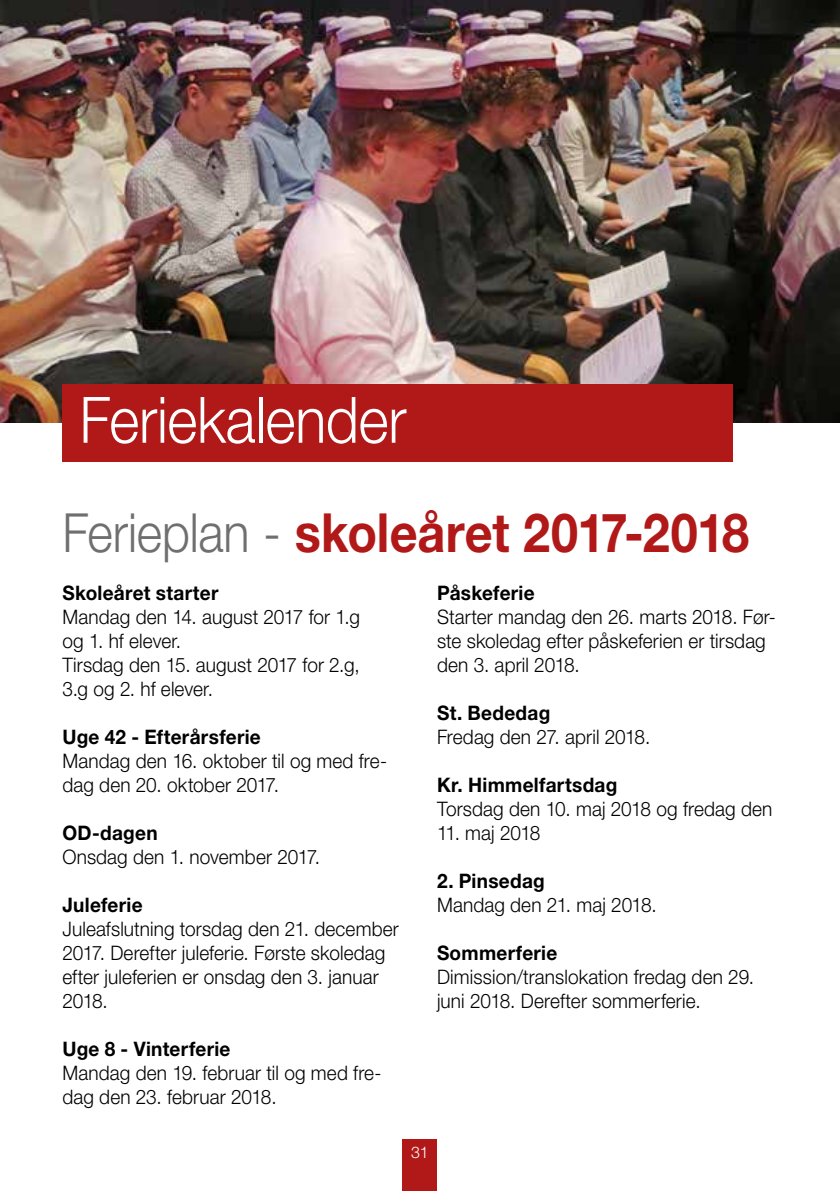
<style>
.page{position:relative;width:840px;height:1191px;background:#fff}
.page>*{position:absolute;margin:0;border:0;box-sizing:border-box;transform-origin:0 0}
.t1{font:300 64px "Helvetica Neue LT Std";letter-spacing:-.005em;color:#fff;scale:.9 1}
.t2{font:700 54px "Helvetica Neue LT Std";color:#b11918;scale:.9 1}
.t3{font:300 20px/24px "Helvetica Neue LT Std";letter-spacing:.005em;color:#000;scale:.95 1}
.t4{font:700 20px "Helvetica Neue LT Std";letter-spacing:.015em;color:#000;scale:.95 1}
.t5{font:300 20px "Helvetica Neue LT Std";letter-spacing:-.02em;color:#000;scale:.95 1}
.t6{font:300 16px "Helvetica Neue LT Std";color:#fff}
.s1{font-weight:300;color:#706f6f}
</style>
<div class="page">
<img style="left:0;top:0;width:839px;height:423px">
<div style="left:62px;top:384px;width:670px;height:77px;background:#b11918"></div>
<div style="left:403px;top:1140px;width:34px;height:51px;background:#b11918"></div>
<h1 class="t1" style="left:79px;top:381px;width:364px">Feriekalender</h1>
<h2 class="t2" style="left:62px;top:499px;width:764px"><span class="s1">Ferieplan -</span> skoleåret 2017-2018</h2>
<p class="t4" style="left:437px;top:581px;width:104px">Påskeferie</p>
<p class="t3" style="left:437px;top:604px;width:358px">Starter mandag den 26. marts 2018. Før&shy;ste skoledag efter påskeferien er tirsdag den 3. april 2018.</p>
<p class="t4" style="left:437px;top:701px;width:121px">St. Bededag</p>
<p class="t3" style="left:437px;top:724px;width:226px">Fredag den 27. april 2018.</p>
<p class="t4" style="left:437px;top:773px;width:191px">Kr. Himmelfartsdag</p>
<p class="t3" style="left:437px;top:796px;width:354px">Torsdag den 10. maj 2018 og fredag den</p>
<p class="t5" style="left:437px;top:821px;width:110px">11. maj 2018</p>
<p class="t4" style="left:437px;top:869px;width:115px">2. Pinsedag</p>
<p class="t3" style="left:437px;top:892px;width:233px">Mandag den 21. maj 2018.</p>
<p class="t4" style="left:437px;top:941px;width:128px">Sommerferie</p>
<p class="t3" style="left:437px;top:964px;width:335px">Dimission/translokation fredag den 29. juni 2018. Derefter sommerferie.</p>
<p class="t4" style="left:62px;top:581px;width:166px">Skoleåret starter</p>
<p class="t3" style="left:62px;top:604px;width:314px">Mandag den 14. august 2017 for 1.g og 1. hf elever.<br>Tirsdag den 15. august 2017 for 2.g,<br>3.g og 2. hf elever.</p>
<p class="t4" style="left:62px;top:725px;width:210px">Uge 42 - Efterårsferie</p>
<p class="t3" style="left:62px;top:748px;width:343px">Mandag den 16. oktober til og med fre&shy;dag den 20. oktober 2017.</p>
<p class="t4" style="left:62px;top:821px;width:102px">OD-dagen</p>
<p class="t3" style="left:62px;top:844px;width:272px">Onsdag den 1. november 2017.</p>
<p class="t4" style="left:62px;top:893px;width:86px">Juleferie</p>
<p class="t3" style="left:62px;top:916px;width:355px">Juleafslutning torsdag den 21. december<br>2017. Derefter juleferie. Første skoledag efter juleferien er onsdag den 3. januar<br>2018.</p>
<p class="t4" style="left:62px;top:1037px;width:178px">Uge 8 - Vinterferie</p>
<p class="t3" style="left:62px;top:1060px;width:337px">Mandag den 19. februar til og med fre&shy;dag den 23. februar 2018.</p>
<p class="t6" style="left:411px;top:1142px;width:19px">31</p>
</div>
